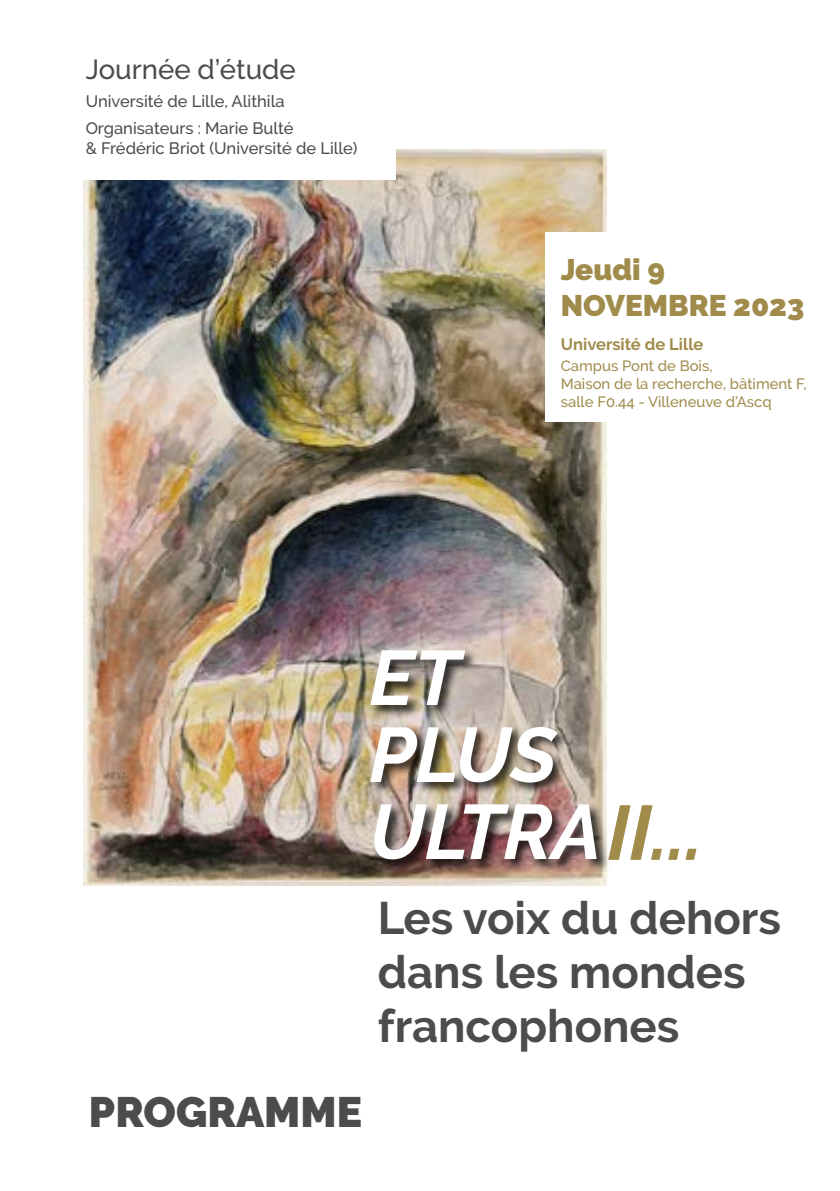
<style>
.page{position:relative;width:840px;height:1191px;background:#fff}
.page>*{position:absolute;margin:0;border:0;box-sizing:border-box;transform-origin:0 0}
.t1{font:italic 700 77px "Raleway";color:#fff}
.t2{font:700 45.4px/54.4px "Raleway";color:#4d4b4b}
.t3{font:900 42.4px "Raleway";color:#4d4b4b}
.t4{font:900 29.8px "Raleway";color:#a08b4b}
.t5{font:500 27.6px "Raleway";color:#4d4b4b}
.t6{font:500 16.4px "Raleway";color:#4d4b4b}
.t7{font:700 16.4px "Raleway";color:#a08b4b}
.t8{font:500 14.8px "Raleway";color:#a08b4b}
.s1{color:#a08b4b}
</style>
<div class="page">
<img style="left:84px;top:149px;width:522px;height:736px">
<div style="left:0;top:11px;width:395px;height:169px;background:#fff"></div>
<div style="left:545px;top:233px;width:294px;height:189px;background:#fff"></div>
<div style="left:370px;top:649px;width:240px;height:224px;background:#000;opacity:.75"></div>
<p class="t5" style="left:86px;top:54px;width:211px">Journée d’étude</p>
<p class="t6" style="left:86px;top:92px;width:200px">Université de Lille, Alithila</p>
<p class="t6" style="left:86px;top:119px;width:209px">Organisateurs : Marie Bulté</p>
<p class="t6" style="left:86px;top:139px;width:273px">&amp; Frédéric Briot (Université de Lille)</p>
<p class="t4" style="left:560px;top:252px;width:105px">Jeudi 9</p>
<p class="t4" style="left:560px;top:288px;width:245px">NOVEMBRE 2023</p>
<p class="t7" style="left:560px;top:334px;width:144px">Université de Lille</p>
<p class="t8" style="left:560px;top:357px;width:153px">Campus Pont de Bois,</p>
<p class="t8" style="left:560px;top:375px;width:247px">Maison de la recherche, bâtiment F,</p>
<p class="t8" style="left:560px;top:393px;width:212px">salle F0.44 - Villeneuve d’Ascq</p>
<p class="t1" style="left:369px;top:633px;width:92px">ET</p>
<p class="t1" style="left:369px;top:710px;width:188px">PLUS</p>
<p class="t1" style="left:369px;top:787px;width:335px">ULTRA<span class="s1">II...</span></p>
<p class="t2" style="left:378px;top:890px;width:404px">Les voix du dehors dans les mondes francophones</p>
<p class="t3" style="left:89px;top:1087px;width:274px">PROGRAMME</p>
</div>
